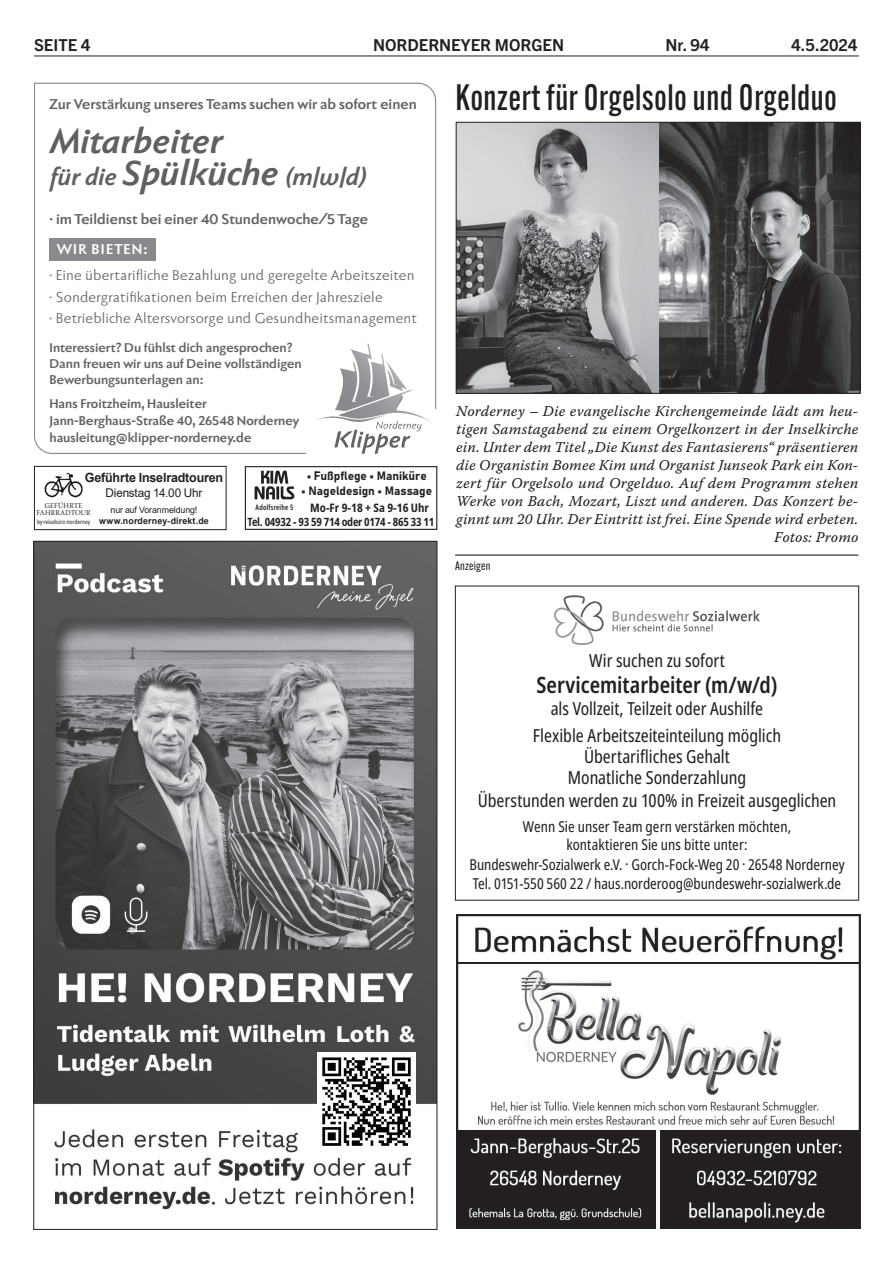
<style>
.page{position:relative;width:893px;height:1263px;background:#fff}
.page>*{position:absolute;margin:0;border:0;box-sizing:border-box;transform-origin:0 0}
.t1{font:500 36px "Alternate Gothic Cond ATF";letter-spacing:.02em;color:#231f20}
.t2{font:italic 600 35.85px "Faber Sans Pro";letter-spacing:-.005em;color:#606063}
.t3{font:italic 600 24.9px "Faber Sans Pro";color:#606063}
.t4{font:600 condensed 22.5px "Noto Sans";color:#231f20;scale:.96 1}
.t5{font:condensed 18px/21.8px "Noto Sans";letter-spacing:-.005em;color:#231f20;text-align:center;scale:.96 1}
.t6{font:700 16.5px "Trade Gothic Next LT Pro";color:#231f20}
.t7{font:15px/18px "Warnock Pro It Capt";letter-spacing:.01em;color:#231f20;text-align:right}
.t8{font:condensed 15px/18px "Noto Sans";color:#231f20;text-align:center;scale:.96 1}
.t9{font:14.85px/21.6px "Faber Sans Pro";letter-spacing:-.005em;color:#636366}
.t10{font:600 14.85px "Faber Sans Pro";letter-spacing:-.005em;color:#636366}
.t11{font:600 14.85px "Faber Sans Pro";letter-spacing:.09em;color:#fff}
.t12{font:600 13.2px/15.6px "Faber Sans Pro";letter-spacing:-.005em;color:#636366}
.t13{font:600 13.2px/17px "Faber Sans Pro";letter-spacing:-.005em;color:#606063}
.t14{font:700 12.75px "Arial";letter-spacing:-.015em;color:#231f20}
.t15{font:12px "Bahnschrift";color:#231f20}
.t16{font:12px "Arial";letter-spacing:-.02em;color:#231f20}
.t17{font:12px "Alternate Gothic ATF";letter-spacing:.02em;color:#231f20}
.t18{font:700 condensed 11.7px "Noto Sans";color:#231f20}
.t19{font:700 condensed 11.4px "Noto Sans";letter-spacing:-.02em;color:#231f20}
.t20{font:700 9px "Arial";letter-spacing:.015em;color:#231f20}
.t21{font:9px "Arial";letter-spacing:-.01em;color:#231f20}
.t22{font:7.5px/7.5px "Warnock Pro Subh";letter-spacing:.02em;color:#231f20;text-align:center}
.t23{font:600 extra-condensed 7.5px "Noto Sans";letter-spacing:.03em;color:#231f20;scale:.96 1}
.t24{font:condensed 6px "Noto Sans";letter-spacing:.005em;color:#231f20}
.s1{font-size:35.85px}
</style>
<div class="page">
<hr style="left:34px;top:56px;width:825px;height:1px;background:#231f20">
<img style="left:35px;top:543px;width:400px;height:667px">
<img style="left:317px;top:1053px;width:98px;height:97px">
<svg style="left:34px;top:83px;width:403px;height:371px"></svg>
<div style="left:306px;top:409px;width:131px;height:46px;background:#fff"></div>
<svg style="left:312px;top:343px;width:119px;height:111px"></svg>
<hr style="left:455px;top:554px;width:403px;height:2px;background:#231f20">
<div style="left:455px;top:586px;width:404px;height:314px;border:1px solid #231f20"></div>
<img style="left:555px;top:596px;width:204px;height:49px">
<div style="left:34px;top:466px;width:192px;height:64px;border:1px solid #231f20"></div>
<img style="left:44px;top:472px;width:39px;height:26px">
<div style="left:245px;top:466px;width:192px;height:64px;border:1px solid #231f20"></div>
<svg style="left:255px;top:470px;width:40px;height:30px"></svg>
<img style="left:458px;top:124px;width:400px;height:267px">
<div style="left:456px;top:122px;width:404px;height:271px;border:1px solid #231f20"></div>
<img style="left:456px;top:914px;width:404px;height:216px">
<img style="left:456px;top:1130px;width:404px;height:99px">
<img style="left:657px;top:1130px;width:3px;height:99px">
<img style="left:456px;top:962px;width:404px;height:2px">
<p class="t6" style="left:34px;top:34px;width:58px">SEITE 4</p>
<p class="t6" style="left:373px;top:34px;width:193px">NORDERNEYER MORGEN</p>
<p class="t6" style="left:666px;top:34px;width:45px">Nr. 94</p>
<p class="t6" style="left:791px;top:34px;width:68px">4.5.2024</p>
<p class="t10" style="left:49px;top:96px;width:369px">Zur Verstärkung unseres Teams suchen wir ab sofort einen</p>
<h2 class="t2" style="left:49px;top:122px;width:174px">Mitarbeiter</h2>
<h3 class="t3" style="left:49px;top:163px;width:318px">für die <span class="s1">Spülküche</span> (m|w|d)</h3>
<p class="t10" style="left:49px;top:211px;width:320px">· im Teildienst bei einer 40 Stundenwoche/5 Tage</p>
<p class="t11" style="left:57px;top:241px;width:92px">WIR BIETEN:</p>
<p class="t9" style="left:49px;top:265px;width:369px">· Eine übertarifliche Bezahlung und geregelte Arbeitszeiten · Sondergratifikationen beim Erreichen der Jahresziele<br>· Betriebliche Altersvorsorge und Gesundheitsmanagement</p>
<p class="t12" style="left:49px;top:340px;width:254px">Interessiert? Du fühlst dich angesprochen?<br>Dann freuen wir uns auf Deine vollständigen<br>Bewerbungsunterlagen an:</p>
<p class="t13" style="left:49px;top:395px;width:251px">Hans Froitzheim, Hausleiter<br>Jann-Berghaus-Straße 40, 26548 Norderney hausleitung@klipper-norderney.de</p>
<p class="t14" style="left:85px;top:468px;width:140px">Geführte Inselradtouren</p>
<p class="t16" style="left:106px;top:484px;width:98px">Dienstag 14.00 Uhr</p>
<p class="t21" style="left:111px;top:504px;width:88px">nur auf Voranmeldung!</p>
<p class="t20" style="left:99px;top:514px;width:111px">www.norderney-direkt.de</p>
<p class="t22" style="left:37px;top:502px;width:56px">GEFÜHRTE<br>FAHRRADTOUR</p>
<p class="t24" style="left:37px;top:518px;width:55px">by reisebüro norderney</p>
<p class="t15" style="left:307px;top:466px;width:121px">• Fußpflege • Maniküre</p>
<p class="t15" style="left:302px;top:481px;width:132px">• Nageldesign • Massage</p>
<p class="t18" style="left:310px;top:499px;width:120px">Mo-Fr 9-18 + Sa 9-16 Uhr</p>
<p class="t23" style="left:256px;top:502px;width:41px">Adolfsreihe 5</p>
<p class="t19" style="left:248px;top:514px;width:188px">Tel. 04932 - 93 59 714 oder 0174 - 865 33 11</p>
<h1 class="t1" style="left:456px;top:75px;width:383px">Konzert für Orgelsolo und Orgelduo</h1>
<p class="t7" style="left:456px;top:402px;width:404px">Norderney – Die evangelische Kirchengemeinde lädt am heu&shy;tigen Samstagabend zu einem Orgelkonzert in der Inselkirche ein. Unter dem Titel „Die Kunst des Fantasierens“ präsentieren die Organistin Bomee Kim und Organist Junseok Park ein Kon&shy;zert für Orgelsolo und Orgelduo. Auf dem Programm stehen Werke von Bach, Mozart, Liszt und anderen. Das Konzert be&shy;ginnt um 20 Uhr. Der Eintritt ist frei. Eine Spende wird erbeten.<br>Fotos: Promo</p>
<p class="t17" style="left:455px;top:559px;width:37px">Anzeigen</p>
<p class="t5" style="left:589px;top:650px;width:143px">Wir suchen zu sofort</p>
<h3 class="t4" style="left:536px;top:668px;width:253px">Servicemitarbeiter (m/w/d)</h3>
<p class="t5" style="left:533px;top:695px;width:260px;line-height:27px">als Vollzeit, Teilzeit oder Aushilfe<br>Flexible Arbeitszeiteinteilung möglich</p>
<p class="t5" style="left:478px;top:746px;width:375px">Übertarifliches Gehalt<br>Monatliche Sonderzahlung<br>Überstunden werden zu 100% in Freizeit ausgeglichen</p>
<p class="t8" style="left:523px;top:818px;width:281px">Wenn Sie unser Team gern verstärken möchten, kontaktieren Sie uns bitte unter:</p>
<p class="t8" style="left:469px;top:855px;width:392px;line-height:19.5px;text-align:left">Bundeswehr-Sozialwerk e.V. . Gorch-Fock-Weg 20 . 26548 Norderney<br>Tel. 0151-550 560 22 / haus.norderoog@bundeswehr-sozialwerk.de</p>
</div>
